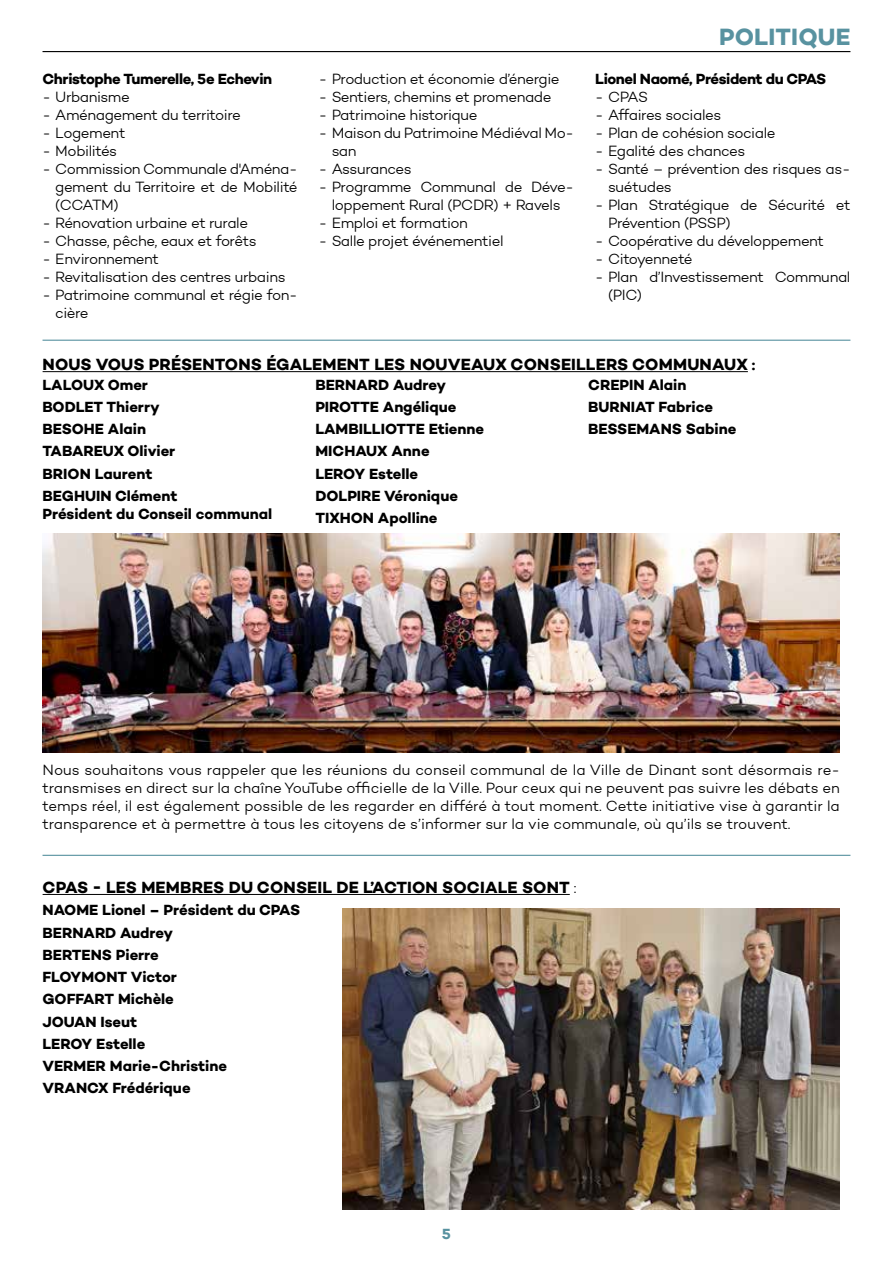
<style>
.page{position:relative;width:893px;height:1263px;background:#fff}
.page>*{position:absolute;margin:0;border:0;box-sizing:border-box;transform-origin:0 0}
.t1{font:700 24px "Campton";letter-spacing:.01em;color:#5892a0}
.t2{font:700 16.5px "Campton";letter-spacing:.01em;color:#000}
.t3{font:300 15px/18px "Campton";letter-spacing:-.03em;color:#000}
.t4{font:700 15px/22.2px "Campton";letter-spacing:-.005em;color:#000}
.t5{font:700 15px "Campton";letter-spacing:-.03em;color:#000}
.t6{font:700 15px "Campton";color:#5892a0}
.s1{font-size:15px}
.s2{font-weight:300;font-size:15px}
</style>
<div class="page">
<hr style="left:43px;top:51px;width:807px;height:1px;background:#000">
<hr style="left:43px;top:371px;width:705px;height:1px;background:#000">
<hr style="left:43px;top:894px;width:527px;height:1px;background:#000">
<img style="left:43px;top:534px;width:797px;height:219px">
<img style="left:342px;top:909px;width:498px;height:300px">
<hr style="left:43px;top:340px;width:807px;height:1px;background:#5892a0">
<hr style="left:43px;top:855px;width:807px;height:1px;background:#5892a0">
<p class="t5" style="left:43px;top:70px;width:231px">Christophe Tumerelle, 5e Echevin</p>
<p class="t3" style="left:43px;top:88px;width:89px">- Urbanisme</p>
<p class="t3" style="left:43px;top:106px;width:200px">- Aménagement du territoire</p>
<p class="t3" style="left:43px;top:124px;width:84px">- Logement</p>
<p class="t3" style="left:43px;top:142px;width:76px">- Mobilités</p>
<p class="t3" style="left:55px;top:160px;width:244px;text-align:justify;text-indent:-13px">- Commission Communale d'Aména&shy;gement du Territoire et de Mobilité (CCATM)</p>
<p class="t3" style="left:43px;top:214px;width:207px">- Rénovation urbaine et rurale</p>
<p class="t3" style="left:43px;top:232px;width:216px">- Chasse, pêche, eaux et forêts</p>
<p class="t3" style="left:43px;top:250px;width:118px">- Environnement</p>
<p class="t3" style="left:43px;top:268px;width:245px">- Revitalisation des centres urbains</p>
<p class="t3" style="left:55px;top:286px;width:244px;text-indent:-13px">- Patrimoine communal et régie fon&shy;cière</p>
<p class="t3" style="left:319px;top:70px;width:242px">- Production et économie d’énergie</p>
<p class="t3" style="left:319px;top:88px;width:234px">- Sentiers, chemins et promenade</p>
<p class="t3" style="left:319px;top:106px;width:160px">- Patrimoine historique</p>
<p class="t3" style="left:332px;top:124px;width:244px;text-indent:-13px">- Maison du Patrimoine Médiéval Mo&shy;san</p>
<p class="t3" style="left:319px;top:160px;width:94px">- Assurances</p>
<p class="t3" style="left:319px;top:178px;width:257px;text-align:center">- Programme Communal de Déve&shy;loppement Rural (PCDR) + Ravels</p>
<p class="t3" style="left:319px;top:214px;width:151px">- Emploi et formation</p>
<p class="t3" style="left:319px;top:232px;width:186px">- Salle projet événementiel</p>
<h1 class="t1" style="left:719px;top:21px;width:133px">POLITIQUE</h1>
<p class="t5" style="left:595px;top:70px;width:232px">Lionel Naomé, Président du CPAS</p>
<p class="t3" style="left:595px;top:88px;width:54px">- CPAS</p>
<p class="t3" style="left:595px;top:106px;width:127px">- Affaires sociales</p>
<p class="t3" style="left:595px;top:124px;width:182px">- Plan de cohésion sociale</p>
<p class="t3" style="left:595px;top:142px;width:152px">- Egalité des chances</p>
<p class="t3" style="left:608px;top:160px;width:244px;text-indent:-13px">- Santé – prévention des risques as&shy;suétudes</p>
<p class="t3" style="left:608px;top:196px;width:244px;text-indent:-13px">- Plan Stratégique de Sécurité et<br>Prévention (PSSP)</p>
<p class="t3" style="left:595px;top:232px;width:230px">- Coopérative du développement</p>
<p class="t3" style="left:595px;top:250px;width:99px">- Citoyenneté</p>
<p class="t3" style="left:608px;top:268px;width:244px;text-indent:-13px">- Plan d’Investissement Communal (PIC)</p>
<p class="t2" style="left:43px;top:354px;width:714px">NOUS VOUS PRÉSENTONS ÉGALEMENT LES NOUVEAUX CONSEILLERS COMMUNAUX <span class="s1">:</span></p>
<p class="t4" style="left:43px;top:373px;width:136px">LALOUX Omer<br>BODLET Thierry<br>BESOHE Alain<br>TABAREUX Olivier<br>BRION Laurent<br>BEGHUIN Clément</p>
<p class="t4" style="left:43px;top:502px;width:231px">Président du Conseil communal</p>
<p class="t4" style="left:315px;top:373px;width:170px">BERNARD Audrey<br>PIROTTE Angélique<br>LAMBILLIOTTE Etienne<br>MICHAUX Anne<br>LEROY Estelle<br>DOLPIRE Véronique<br>TIXHON Apolline</p>
<p class="t4" style="left:588px;top:373px;width:150px">CREPIN Alain<br>BURNIAT Fabrice<br>BESSEMANS Sabine</p>
<p class="t3" style="left:43px;top:760px;width:799px;text-align:justify">Nous souhaitons vous rappeler que les réunions du conseil communal de la Ville de Dinant sont désormais re&shy;transmises en direct sur la chaîne YouTube officielle de la Ville. Pour ceux qui ne peuvent pas suivre les débats en temps réel, il est également possible de les regarder en différé à tout moment. Cette initiative vise à garantir la transparence et à permettre à tous les citoyens de s’informer sur la vie communale, où qu’ils se trouvent.</p>
<p class="t2" style="left:43px;top:877px;width:535px">CPAS - LES MEMBRES DU CONSEIL DE L’ACTION SOCIALE SONT <span class="s2">:</span></p>
<p class="t4" style="left:43px;top:899px;width:259px">NAOME Lionel – Président du CPAS<br>BERNARD Audrey<br>BERTENS Pierre<br>FLOYMONT Victor<br>GOFFART Michèle<br>JOUAN Iseut<br>LEROY Estelle<br>VERMER Marie-Christine<br>VRANCX Frédérique</p>
<p class="t6" style="left:442px;top:1224px;width:11px">5</p>
</div>
